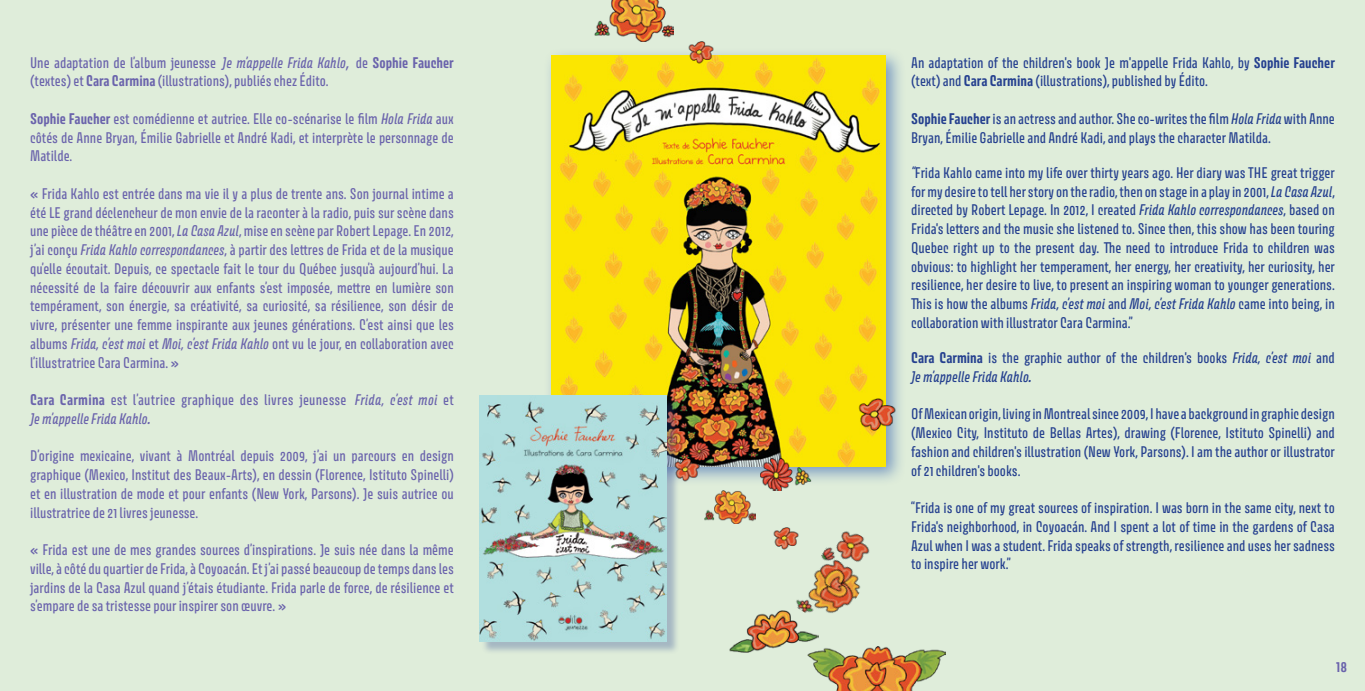
<style>
.page{position:relative;width:1365px;height:691px;background:#fff}
.page>*{position:absolute;margin:0;border:0;box-sizing:border-box;transform-origin:0 0}
.t1{font:13.75px/18.8px "Avory IPE Me";color:#6a63ac;text-align:justify}
.t2{font:13.75px/18.8px "Avory IPE Me";color:#25408f;text-align:justify}
.t3{font:13.75px "Avory IPE Me";letter-spacing:.02em;color:#6a63ac}
.t4{font:13.75px "Avory IPE Me It";color:#6a63ac}
.t5{font:13.75px "Avory IPE Me It";color:#25408f}
.t6{font:700 12.5px "Avory IPE";color:#6a63ac}
.s1{font-family:"Avory IPE Me It"}
.s2{font-family:"Ariana Pro";font-weight:500}
.s3{font-family:"Avory IPE";font-weight:700}
.s4{font-family:"Avory IPE";font-weight:700;font-style:italic}
</style>
<div class="page">
<div style="left:0;top:0;width:1364px;height:691px;background:#dfedda"></div>
<div style="left:544px;top:48px;width:361px;height:438px;background:#3f6ab3;opacity:.63"></div>
<img style="left:552px;top:55px;width:333px;height:411px">
<div style="left:481px;top:398px;width:199px;height:257px;background:#25408f;opacity:.31"></div>
<img style="left:479px;top:396px;width:187px;height:245px">
<img style="left:807px;top:646px;width:138px;height:45px">
<img style="left:704px;top:491px;width:51px;height:32px">
<img style="left:594px;top:0;width:79px;height:41px">
<img style="left:729px;top:611px;width:89px;height:41px">
<img style="left:791px;top:531px;width:79px;height:101px">
<img style="left:855px;top:398px;width:42px;height:37px">
<img style="left:773px;top:527px;width:26px;height:25px">
<img style="left:673px;top:459px;width:27px;height:25px">
<img style="left:687px;top:41px;width:27px;height:25px">
<img style="left:760px;top:459px;width:51px;height:32px">
<p class="t1" style="left:30px;top:53px;width:425px">Une adaptation de l’album jeunesse <span class="s1">Je m’appelle Frida Kahlo</span><span class="s2">,</span> de <span class="s3">Sophie Faucher </span>(textes) et <span class="s3">Cara Carmina</span> (illustrations), publiés chez Édito.</p>
<p class="t1" style="left:30px;top:109px;width:425px"><span class="s3">Sophie Faucher</span> est comédienne et autrice. Elle co-scénarise le film <span class="s1">Hola Frida</span> aux côtés de Anne Bryan, Émilie Gabrielle et André Kadi, et interprète le personnage de Matilde.</p>
<p class="t1" style="left:30px;top:184px;width:425px">« Frida Kahlo est entrée dans ma vie il y a plus de trente ans. Son journal intime a été LE grand déclencheur de mon envie de la raconter à la radio, puis sur scène dans une pièce de théâtre en 2001, <span class="s1">La Casa Azul</span>, mise en scène par Robert Lepage. En 2012, j’ai conçu <span class="s1">Frida Kahlo correspondances</span>, à partir des lettres de Frida et de la musique qu’elle écoutait. Depuis, ce spectacle fait le tour du Québec jusqu’à aujourd’hui. La nécessité de la faire découvrir aux enfants s’est imposée, mettre en lumière son tempérament, son énergie, sa créativité, sa curiosité, sa résilience, son désir de vivre, présenter une femme inspirante aux jeunes générations. C’est ainsi que les albums <span class="s1">Frida, c’est moi</span> et <span class="s1">Moi, c’est Frida Kahlo</span> ont vu le jour, en collaboration avec l’illustratrice Cara Carmina. »</p>
<p class="t3" style="left:30px;top:391px;width:425px"><span class="s3">Cara Carmina</span> est l’autrice graphique des livres jeunesse <span class="s1">Frida, c’est moi</span> et</p>
<p class="t4" style="left:30px;top:410px;width:122px">Je m’appelle Frida Kahlo<span class="s4">.</span></p>
<p class="t1" style="left:30px;top:447px;width:425px">D’origine mexicaine, vivant à Montréal depuis 2009, j’ai un parcours en design graphique (Mexico, Institut des Beaux-Arts), en dessin (Florence, Istituto Spinelli) et en illustration de mode et pour enfants (New York, Parsons). Je suis autrice ou illustratrice de 21 livres jeunesse.</p>
<p class="t1" style="left:30px;top:540px;width:425px">« Frida est une de mes grandes sources d’inspirations. Je suis née dans la même ville, à côté du quartier de Frida, à Coyoacán. Et j’ai passé beaucoup de temps dans les jardins de la Casa Azul quand j’étais étudiante. Frida parle de force, de résilience et s’empare de sa tristesse pour inspirer son œuvre. »</p>
<p class="t2" style="left:911px;top:53px;width:425px">An adaptation of the children's book Je m'appelle Frida Kahlo, by <span class="s3">Sophie Faucher </span>(text) and <span class="s3">Cara Carmina</span> (illustrations), published by Édito.</p>
<p class="t2" style="left:911px;top:109px;width:425px"><span class="s3">Sophie Faucher</span> is an actress and author. She co-writes the film <span class="s1">Hola Frida</span> with Anne<br>Bryan, Émilie Gabrielle and André Kadi, and plays the character Matilda.</p>
<p class="t2" style="left:911px;top:163px;width:425px"><span class="s1">“</span>Frida Kahlo came into my life over thirty years ago. Her diary was THE great trigger for my desire to tell her story on the radio, then on stage in a play in 2001, <span class="s1">La Casa Azul</span>, directed by Robert Lepage. In 2012, I created <span class="s1">Frida Kahlo correspondances</span>, based on Frida's letters and the music she listened to. Since then, this show has been touring Quebec right up to the present day. The need to introduce Frida to children was obvious: to highlight her temperament, her energy, her creativity, her curiosity, her resilience, her desire to live, to present an inspiring woman to younger generations.<br>This is how the albums <span class="s1">Frida, c’est moi</span> and <span class="s1">Moi, c’est Frida Kahlo</span> came into being, in collaboration with illustrator Cara Carmina.”</p>
<p class="t2" style="left:911px;top:348px;width:425px"><span class="s3">Cara Carmina</span> is the graphic author of the children's books <span class="s1">Frida, c’est moi</span> and</p>
<p class="t5" style="left:911px;top:368px;width:122px">Je m’appelle Frida Kahlo<span class="s4">.</span></p>
<p class="t2" style="left:911px;top:405px;width:425px">Of Mexican origin, living in Montreal since 2009, I have a background in graphic design (Mexico City, Instituto de Bellas Artes), drawing (Florence, Istituto Spinelli) and fashion and children's illustration (New York, Parsons). I am the author or illustrator of 21 children's books.</p>
<p class="t2" style="left:911px;top:498px;width:425px">“Frida is one of my great sources of inspiration. I was born in the same city, next to Frida's neighborhood, in Coyoacán. And I spent a lot of time in the gardens of Casa Azul when I was a student. Frida speaks of strength, resilience and uses her sadness to inspire her work.”</p>
<p class="t6" style="left:1335px;top:659px;width:13px">18</p>
</div>
